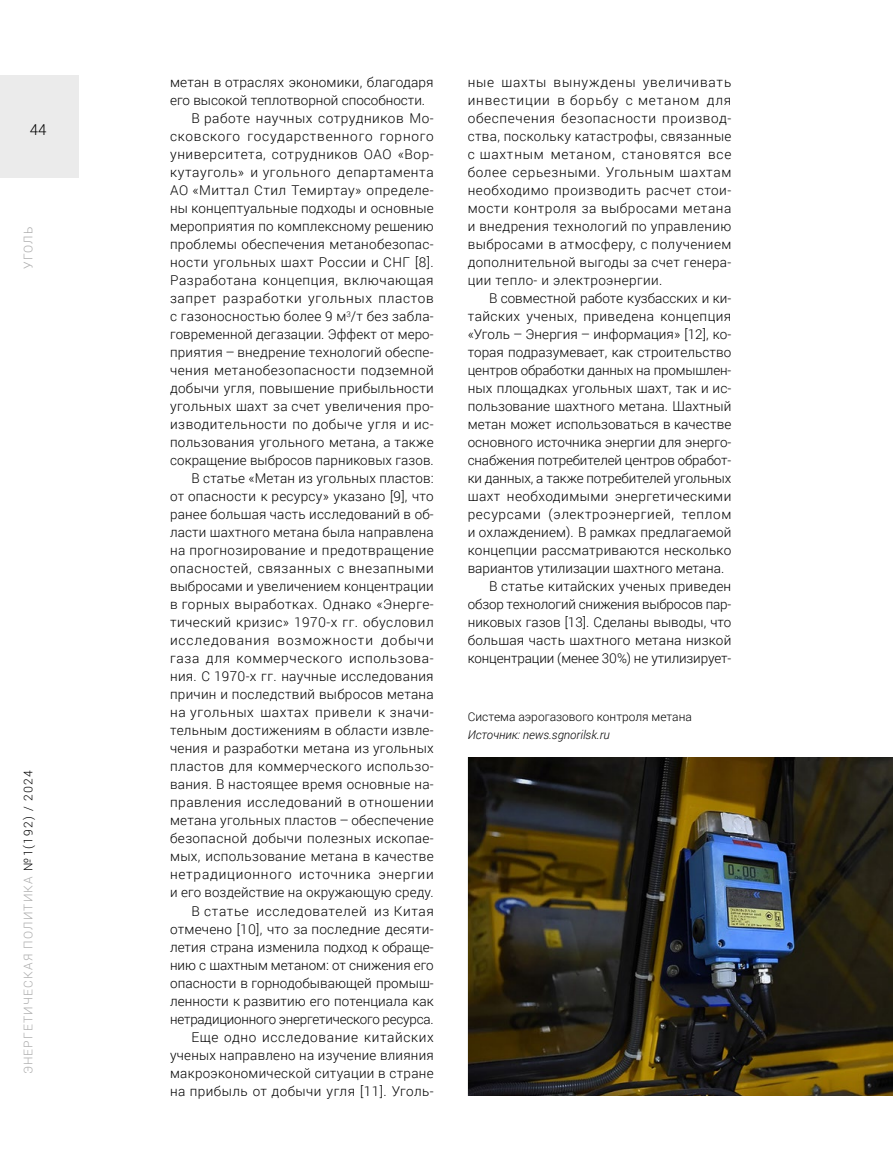
<style>
.page{position:relative;width:893px;height:1170px;background:#fff}
.page>*{position:absolute;margin:0;border:0;box-sizing:border-box;transform-origin:0 0}
.t1{font:300 15px "Roboto";color:#000}
.t2{font:300 13.5px/18px "Roboto";letter-spacing:.02em;color:#000;text-align:justify}
.t3{font:300 13.5px "Roboto";color:#000}
.t4{font:300 13.5px "Roboto";letter-spacing:.045em;color:#000}
.t5{font:300 13.5px "Roboto";letter-spacing:-.01em;color:#000}
.t6{font:300 13.5px "Roboto";letter-spacing:.04em;color:#000}
.t7{font:300 13.5px "Roboto";letter-spacing:.055em;color:#000}
.t8{font:300 13.5px "Roboto";letter-spacing:.05em;color:#000}
.t9{font:300 13.5px "Roboto";letter-spacing:-.015em;color:#000}
.t10{font:300 13.5px "Roboto";letter-spacing:.065em;color:#000}
.t11{font:300 12px "Roboto";letter-spacing:.1em;color:#aaa}
.t12{font:300 12px "Roboto";color:#000}
.t13{font:italic 300 12px "Roboto";color:#000}
.t14{font:300 12px "Roboto";letter-spacing:.09em;color:#a8a8a8}
.s1{color:#000}
</style>
<div class="page">
<div style="left:0;top:76px;width:79px;height:102px;background:#ebebeb"></div>
<img style="left:468px;top:757px;width:425px;height:338px">
<p class="t1" style="left:30px;top:119px;width:18px">44</p>
<p class="t14" style="left:20px;top:269px;width:44px;rotate:-90deg">УГОЛЬ</p>
<p class="t11" style="left:20px;top:1074px;width:305px;rotate:-90deg">ЭНЕРГЕТИЧЕСКАЯ ПОЛИТИКА <span class="s1">№1(192) / 2024</span></p>
<p class="t2" style="left:170px;top:73px;width:265px">метан в отраслях экономики, благодаря</p>
<p class="t3" style="left:170px;top:91px;width:257px">его высокой теплотворной способности.</p>
<p class="t6" style="left:191px;top:109px;width:244px">В работе научных сотрудников Мо-</p>
<p class="t7" style="left:170px;top:127px;width:265px">сковского государственного горного</p>
<p class="t6" style="left:170px;top:145px;width:265px">университета, сотрудников ОАО «Вор-</p>
<p class="t4" style="left:170px;top:163px;width:265px">кутауголь» и угольного департамента</p>
<p class="t2" style="left:170px;top:181px;width:265px">АО «Миттал Стил Темиртау» определе-</p>
<p class="t2" style="left:170px;top:199px;width:265px">ны концептуальные подходы и основные</p>
<p class="t2" style="left:170px;top:217px;width:265px">мероприятия по комплексному решению</p>
<p class="t2" style="left:170px;top:235px;width:265px">проблемы обеспечения метанобезопас-</p>
<p class="t2" style="left:170px;top:253px;width:265px">ности угольных шахт России и СНГ [8].</p>
<p class="t6" style="left:170px;top:271px;width:265px">Разработана концепция, включающая</p>
<p class="t8" style="left:170px;top:289px;width:265px">запрет разработки угольных пластов</p>
<p class="t2" style="left:170px;top:307px;width:265px">с газоносностью более 9 м<sup>3</sup>/т без забла-</p>
<p class="t2" style="left:170px;top:325px;width:265px">говременной дегазации. Эффект от меро-</p>
<p class="t2" style="left:170px;top:343px;width:265px">приятия – внедрение технологий обеспе-</p>
<p class="t2" style="left:170px;top:361px;width:265px">чения метанобезопасности подземной</p>
<p class="t2" style="left:170px;top:379px;width:265px">добычи угля, повышение прибыльности</p>
<p class="t2" style="left:170px;top:397px;width:265px">угольных шахт за счет увеличения про-</p>
<p class="t2" style="left:170px;top:415px;width:265px">изводительности по добыче угля и ис-</p>
<p class="t2" style="left:170px;top:433px;width:265px">пользования угольного метана, а также</p>
<p class="t2" style="left:170px;top:451px;width:265px">сокращение выбросов парниковых газов.</p>
<p class="t2" style="left:191px;top:469px;width:244px">В статье «Метан из угольных пластов:</p>
<p class="t2" style="left:170px;top:487px;width:265px">от опасности к ресурсу» указано [9], что</p>
<p class="t2" style="left:170px;top:505px;width:265px">ранее большая часть исследований в об-</p>
<p class="t2" style="left:170px;top:523px;width:265px">ласти шахтного метана была направлена</p>
<p class="t2" style="left:170px;top:541px;width:265px">на прогнозирование и предотвращение</p>
<p class="t4" style="left:170px;top:559px;width:265px">опасностей, связанных с внезапными</p>
<p class="t2" style="left:170px;top:577px;width:265px">выбросами и увеличением концентрации</p>
<p class="t2" style="left:170px;top:595px;width:265px">в горных выработках. Однако «Энерге-</p>
<p class="t2" style="left:170px;top:613px;width:265px">тический кризис» 1970‑х гг. обусловил</p>
<p class="t10" style="left:170px;top:631px;width:265px">исследования возможности добычи</p>
<p class="t8" style="left:170px;top:649px;width:265px">газа для коммерческого использова-</p>
<p class="t2" style="left:170px;top:667px;width:265px">ния. С 1970‑х гг. научные исследования</p>
<p class="t2" style="left:170px;top:685px;width:265px">причин и последствий выбросов метана</p>
<p class="t4" style="left:170px;top:703px;width:265px">на угольных шахтах привели к значи-</p>
<p class="t2" style="left:170px;top:721px;width:265px">тельным достижениям в области извле-</p>
<p class="t2" style="left:170px;top:739px;width:265px">чения и разработки метана из угольных</p>
<p class="t2" style="left:170px;top:757px;width:265px">пластов для коммерческого использо-</p>
<p class="t2" style="left:170px;top:775px;width:265px">вания. В настоящее время основные на-</p>
<p class="t2" style="left:170px;top:793px;width:265px">правления исследований в отношении</p>
<p class="t2" style="left:170px;top:811px;width:265px">метана угольных пластов – обеспечение</p>
<p class="t2" style="left:170px;top:829px;width:265px">безопасной добычи полезных ископае-</p>
<p class="t2" style="left:170px;top:847px;width:265px">мых, использование метана в качестве</p>
<p class="t7" style="left:170px;top:865px;width:265px">нетрадиционного источника энергии</p>
<p class="t2" style="left:170px;top:883px;width:265px">и его воздействие на окружающую среду.</p>
<p class="t4" style="left:191px;top:901px;width:244px">В статье исследователей из Китая</p>
<p class="t2" style="left:170px;top:919px;width:265px">отмечено [10], что за последние десяти-</p>
<p class="t3" style="left:170px;top:937px;width:265px">летия страна изменила подход к обраще-</p>
<p class="t3" style="left:170px;top:955px;width:265px">нию с шахтным метаном: от снижения его</p>
<p class="t2" style="left:170px;top:973px;width:265px">опасности в горнодобывающей промыш-</p>
<p class="t2" style="left:170px;top:991px;width:265px">ленности к развитию его потенциала как</p>
<p class="t9" style="left:170px;top:1009px;width:265px">нетрадиционного энергетического ресурса.</p>
<p class="t4" style="left:191px;top:1027px;width:244px">Еще одно исследование китайских</p>
<p class="t2" style="left:170px;top:1045px;width:265px">ученых направлено на изучение влияния</p>
<p class="t2" style="left:170px;top:1063px;width:265px">макроэкономической ситуации в стране</p>
<p class="t2" style="left:170px;top:1081px;width:265px">на прибыль от добычи угля [11]. Уголь-</p>
<p class="t2" style="left:468px;top:73px;width:265px">ные шахты вынуждены увеличивать инвестиции в борьбу с метаном для обеспечения безопасности производ&shy;ства, поскольку катастрофы, связанные с шахтным метаном, становятся все более серьезными. Угольным шахтам необходимо производить расчет стои&shy;мости контроля за выбросами метана и внедрения технологий по управлению выбросами в атмосферу, с получением дополнительной выгоды за счет генера&shy;ции тепло- и электроэнергии.</p>
<p class="t3" style="left:489px;top:289px;width:244px">В совместной работе кузбасских и ки-</p>
<p class="t2" style="left:468px;top:307px;width:265px">тайских ученых, приведена концепция</p>
<p class="t2" style="left:468px;top:325px;width:265px">«Уголь – Энергия – информация» [12], ко-</p>
<p class="t2" style="left:468px;top:343px;width:265px">торая подразумевает, как строительство</p>
<p class="t5" style="left:468px;top:361px;width:265px">центров обработки данных на промышлен-</p>
<p class="t2" style="left:468px;top:379px;width:265px">ных площадках угольных шахт, так и ис-</p>
<p class="t2" style="left:468px;top:397px;width:265px">пользование шахтного метана. Шахтный</p>
<p class="t2" style="left:468px;top:415px;width:265px">метан может использоваться в качестве</p>
<p class="t3" style="left:468px;top:433px;width:265px">основного источника энергии для энерго-</p>
<p class="t5" style="left:468px;top:451px;width:265px">снабжения потребителей центров обработ-</p>
<p class="t5" style="left:468px;top:469px;width:265px">ки данных, а также потребителей угольных</p>
<p class="t2" style="left:468px;top:487px;width:265px">шахт необходимыми энергетическими</p>
<p class="t4" style="left:468px;top:505px;width:265px">ресурсами (электроэнергией, теплом</p>
<p class="t2" style="left:468px;top:523px;width:265px">и охлаждением). В рамках предлагаемой</p>
<p class="t2" style="left:468px;top:541px;width:265px">концепции рассматриваются несколько</p>
<p class="t3" style="left:468px;top:559px;width:258px">вариантов утилизации шахтного метана.</p>
<p class="t2" style="left:489px;top:577px;width:244px">В статье китайских ученых приведен</p>
<p class="t5" style="left:468px;top:595px;width:265px">обзор технологий снижения выбросов пар-</p>
<p class="t3" style="left:468px;top:613px;width:265px">никовых газов [13]. Сделаны выводы, что</p>
<p class="t2" style="left:468px;top:631px;width:265px">большая часть шахтного метана низкой</p>
<p class="t5" style="left:468px;top:649px;width:265px">концентрации (менее 30%) не утилизирует-</p>
<p class="t12" style="left:468px;top:708px;width:226px">Система аэрогазового контроля метана</p>
<p class="t13" style="left:468px;top:726px;width:144px">Источник: news.sgnorilsk.ru</p>
</div>
